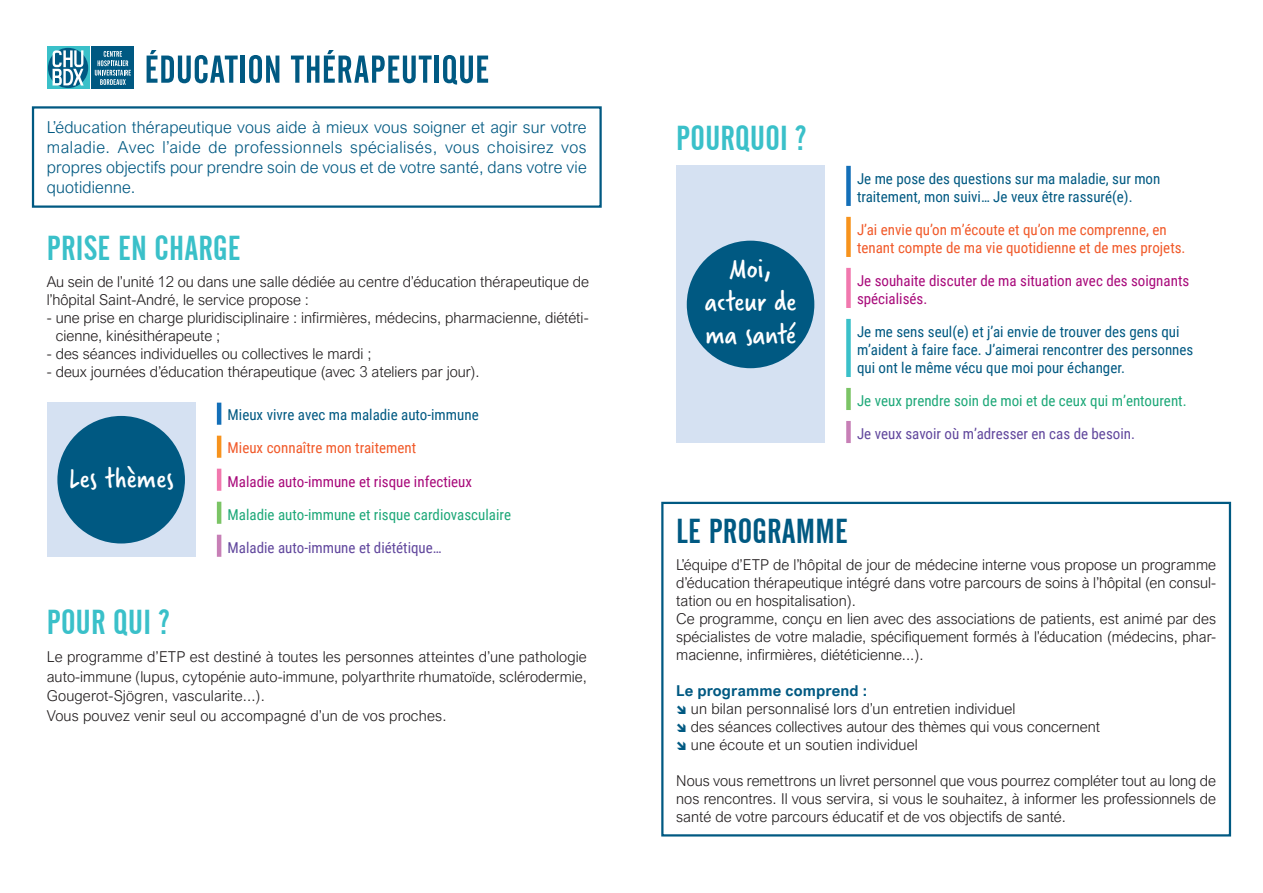
<style>
.page{position:relative;width:1263px;height:893px;background:#fff}
.page>*{position:absolute;margin:0;border:0;box-sizing:border-box;transform-origin:0 0}
.t1{font:34.5px "Alternate Gothic No 2 BT";letter-spacing:.01em;color:#3ac0c9}
.t2{font:34.5px "Alternate Gothic No 2 BT";letter-spacing:.01em;color:#005982}
.t3{font:30px/33px "Verveine";letter-spacing:.01em;color:#fff;text-align:center}
.t4{font:300 16.5px/19.8px "Arial Nova";letter-spacing:.01em;color:#005982;text-align:justify}
.t5{font:300 15px/18px "Arial Nova";color:#231f20}
.t6{font:15px/18px "Roboto Condensed";color:#005982}
.t7{font:15px/18px "Roboto Condensed";color:#f15929}
.t8{font:15px/18px "Roboto Condensed";color:#a8097a}
.t9{font:15px "Roboto Condensed";color:#1da878}
.t10{font:15px "Roboto Condensed";color:#61479d}
.t11{font:700 15px "Arial Nova";letter-spacing:.01em;color:#005982}
</style>
<div class="page">
<div style="left:661px;top:502px;width:570px;height:334px;border:2px solid #005982"></div>
<div style="left:32px;top:106px;width:570px;height:102px;border:2px solid #005982"></div>
<div style="left:47px;top:403px;width:149px;height:154px;background:#d5e1f2"></div>
<div style="left:57px;top:416px;width:128px;height:127px;background:#005982;border-radius:50%"></div>
<hr style="left:217px;top:403px;width:4px;height:22px;background:#136fb8">
<hr style="left:217px;top:436px;width:4px;height:22px;background:#f7931d">
<hr style="left:217px;top:469px;width:4px;height:22px;background:#f178ae">
<hr style="left:217px;top:502px;width:4px;height:22px;background:#7bc465">
<hr style="left:217px;top:535px;width:4px;height:22px;background:#c77fb6">
<div style="left:676px;top:166px;width:149px;height:277px;background:#d5e1f2"></div>
<div style="left:687px;top:241px;width:127px;height:127px;background:#005982;border-radius:50%"></div>
<div style="left:846px;top:166px;width:5px;height:40px;background:#136fb8"></div>
<div style="left:846px;top:217px;width:5px;height:40px;background:#f7931d"></div>
<div style="left:846px;top:268px;width:5px;height:40px;background:#f178ae"></div>
<div style="left:846px;top:388px;width:5px;height:22px;background:#7bc465"></div>
<div style="left:846px;top:421px;width:5px;height:22px;background:#c77fb6"></div>
<div style="left:846px;top:319px;width:5px;height:58px;background:#3ac0c9"></div>
<div style="left:92px;top:47px;width:42px;height:42px;background:#005982"></div>
<svg style="left:95px;top:51px;width:36px;height:34px"></svg>
<div style="left:47px;top:47px;width:42px;height:42px;background:#3ac0c9"></div>
<svg style="left:48px;top:48px;width:40px;height:40px"></svg>
<svg style="left:53px;top:50px;width:31px;height:36px"></svg>
<svg style="left:147px;top:50px;width:91px;height:33px"></svg>
<hr style="left:241px;top:56px;width:4px;height:27px;background:#005982">
<svg style="left:249px;top:55px;width:30px;height:28px"></svg>
<svg style="left:291px;top:50px;width:141px;height:33px"></svg>
<hr style="left:435px;top:56px;width:4px;height:27px;background:#005982">
<svg style="left:443px;top:55px;width:45px;height:30px"></svg>
<p class="t4" style="left:47px;top:118px;width:541px">L’éducation thérapeutique vous aide à mieux vous soigner et agir sur votre maladie. Avec l’aide de professionnels spécialisés, vous choisirez vos propres objectifs pour prendre soin de vous et de votre santé, dans votre vie quotidienne.</p>
<h1 class="t1" style="left:47px;top:229px;width:195px">PRISE EN CHARGE</h1>
<p class="t5" style="left:47px;top:272px;width:544px">Au sein de l’unité 12 ou dans une salle dédiée au centre d’éducation thérapeutique de l’hôpital Saint-André, le service propose :</p>
<p class="t5" style="left:56px;top:308px;width:535px;text-indent:-9px">- une prise en charge pluridisciplinaire : infirmières, médecins, pharmacienne, diététi&shy;cienne, kinésithérapeute ;</p>
<p class="t5" style="left:47px;top:344px;width:326px">- des séances individuelles ou collectives le mardi ;</p>
<p class="t5" style="left:47px;top:362px;width:434px">- deux journées d’éducation thérapeutique (avec 3 ateliers par jour).</p>
<h2 class="t3" style="left:69px;top:462px;width:107px">Les thèmes</h2>
<p class="t6" style="left:228px;top:406px;width:253px">Mieux vivre avec ma maladie auto-immune</p>
<p class="t7" style="left:228px;top:439px;width:190px">Mieux connaître mon traitement</p>
<p class="t8" style="left:228px;top:472px;width:246px">Maladie auto-immune et risque infectieux</p>
<p class="t9" style="left:228px;top:504px;width:285px">Maladie auto-immune et risque cardiovasculaire</p>
<p class="t10" style="left:228px;top:537px;width:216px">Maladie auto-immune et diététique…</p>
<h1 class="t1" style="left:47px;top:603px;width:124px">POUR QUI ?</h1>
<p class="t5" style="left:47px;top:647px;width:542px;line-height:19.5px">Le programme d’ETP est destiné à toutes les personnes atteintes d’une pathologie auto-immune (lupus, cytopénie auto-immune, polyarthrite rhumatoïde, sclérodermie, Gougerot-Sjögren, vascularite...).<br>Vous pouvez venir seul ou accompagné d’un de vos proches.</p>
<h1 class="t1" style="left:676px;top:118px;width:132px">POURQUOI ?</h1>
<h2 class="t3" style="left:705px;top:253px;width:93px">Moi, acteur de ma santé</h2>
<p class="t6" style="left:857px;top:169px;width:305px">Je me pose des questions sur ma maladie, sur mon traitement, mon suivi… Je veux être rassuré(e).</p>
<p class="t7" style="left:857px;top:220px;width:330px">J’ai envie qu’on m’écoute et qu’on me comprenne, en tenant compte de ma vie quotidienne et de mes projets.</p>
<p class="t8" style="left:857px;top:271px;width:334px">Je souhaite discuter de ma situation avec des soignants spécialisés.</p>
<p class="t6" style="left:857px;top:322px;width:338px">Je me sens seul(e) et j’ai envie de trouver des gens qui m’aident à faire face. J’aimerai rencontrer des personnes qui ont le même vécu que moi pour échanger.</p>
<p class="t9" style="left:857px;top:390px;width:331px">Je veux prendre soin de moi et de ceux qui m’entourent.</p>
<p class="t10" style="left:857px;top:423px;width:279px">Je veux savoir où m’adresser en cas de besoin.</p>
<h1 class="t2" style="left:676px;top:512px;width:173px">LE PROGRAMME</h1>
<p class="t5" style="left:676px;top:555px;width:541px">L’équipe d’ETP de l’hôpital de jour de médecine interne vous propose un programme d’éducation thérapeutique intégré dans votre parcours de soins à l’hôpital (en consul&shy;tation ou en hospitalisation).<br>Ce programme, conçu en lien avec des associations de patients, est animé par des spécialistes de votre maladie, spécifiquement formés à l’éducation (médecins, phar&shy;macienne, infirmières, diététicienne...).</p>
<p class="t11" style="left:676px;top:681px;width:192px">Le programme comprend :</p>
<p class="t5" style="left:691px;top:699px;width:411px">un bilan personnalisé lors d’un entretien individuel<br>des séances collectives autour des thèmes qui vous concernent une écoute et un soutien individuel</p>
<p class="t5" style="left:676px;top:771px;width:541px;text-align:justify">Nous vous remettrons un livret personnel que vous pourrez compléter tout au long de nos rencontres. Il vous servira, si vous le souhaitez, à informer les professionnels de santé de votre parcours éducatif et de vos objectifs de santé.</p>
</div>
